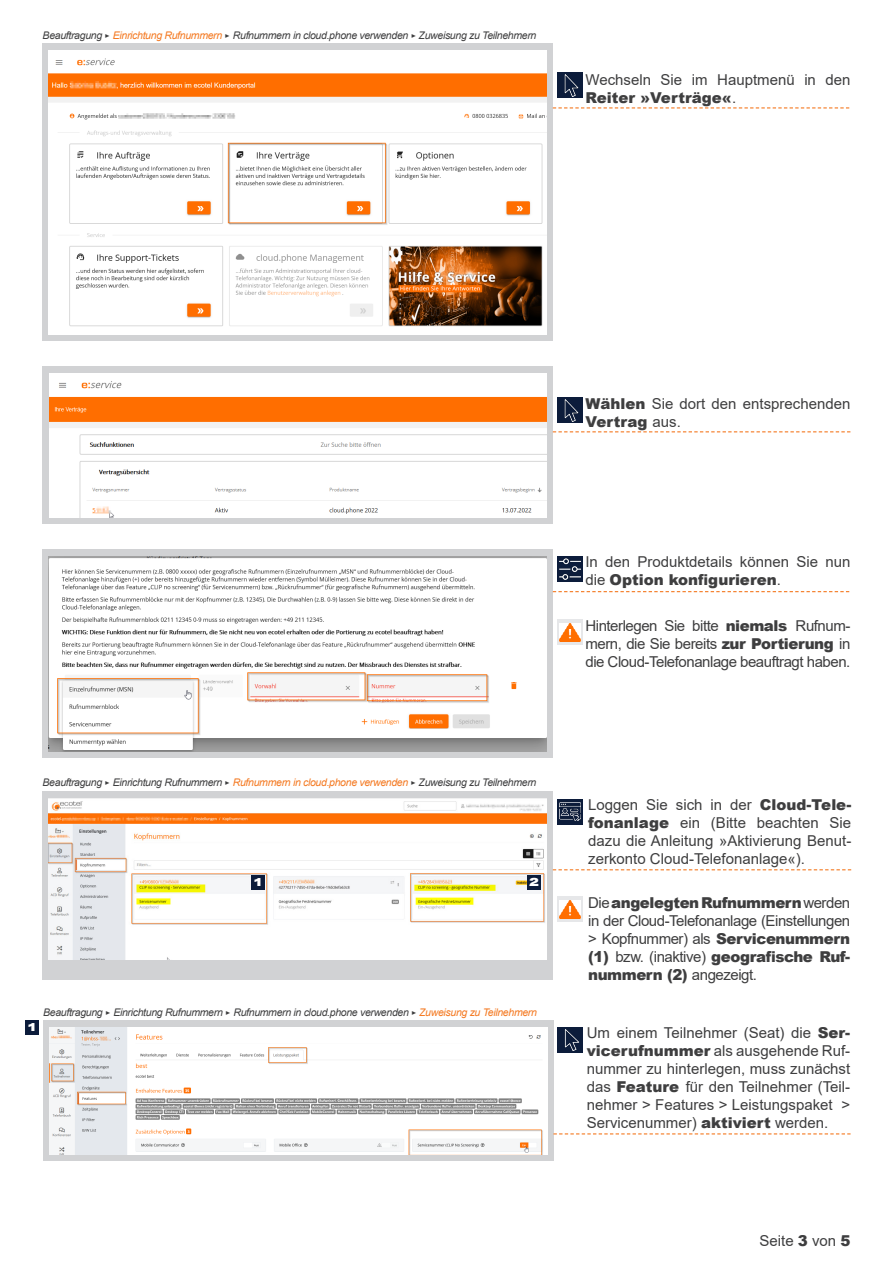
<style>
.page{position:relative;width:893px;height:1263px;background:#fff}
.page>*{position:absolute;margin:0;border:0;box-sizing:border-box;transform-origin:0 0}
.t1{font:15px/18px "Arial";color:#3e3e3f;text-align:justify}
.t2{font:900 15px "Arial";color:#fff}
.t3{font:italic 10.5px "Arial";letter-spacing:-.03em;color:#3e3e3f}
.s1{font-family:"Transit";font-style:normal}
.s2{color:#f47921}
.s3{font-weight:900}
</style>
<div class="page">
<div style="left:43px;top:44px;width:510px;height:297px;background:#d1d2d4"></div>
<div style="left:43px;top:367px;width:510px;height:157px;background:#d1d2d4"></div>
<div style="left:43px;top:550px;width:510px;height:208px;background:#d1d2d4"></div>
<div style="left:557px;top:73px;width:26px;height:25px;background:#0c1c3b"></div>
<img style="left:564px;top:75px;width:15px;height:21px">
<img style="left:49px;top:50px;width:497px;height:285px">
<svg style="left:553px;top:107px;width:296px;height:1px"></svg>
<img style="left:49px;top:373px;width:497px;height:145px">
<div style="left:557px;top:556px;width:26px;height:25px;background:#0c1c3b"></div>
<div style="left:557px;top:398px;width:26px;height:25px;background:#0c1c3b"></div>
<img style="left:564px;top:400px;width:15px;height:21px">
<svg style="left:553px;top:431px;width:297px;height:1px"></svg>
<img style="left:49px;top:556px;width:497px;height:196px">
<svg style="left:553px;top:591px;width:296px;height:1px"></svg>
<div style="left:43px;top:791px;width:510px;height:189px;background:#d1d2d4"></div>
<svg style="left:557px;top:799px;width:26px;height:25px"></svg>
<img style="left:559px;top:801px;width:21px;height:21px">
<img style="left:49px;top:798px;width:497px;height:161px">
<svg style="left:553px;top:869px;width:298px;height:1px"></svg>
<div style="left:251px;top:876px;width:14px;height:14px;background:#0c1c3b"></div>
<div style="left:557px;top:620px;width:26px;height:25px;background:linear-gradient(to right,#e6e7e9,#e6e7e9)"></div>
<img style="left:559px;top:623px;width:21px;height:18px">
<div style="left:557px;top:897px;width:26px;height:25px;background:linear-gradient(to right,#e6e7e9,#e6e7e9)"></div>
<img style="left:559px;top:900px;width:21px;height:18px">
<div style="left:527px;top:876px;width:14px;height:14px;background:#0c1c3b"></div>
<div style="left:43px;top:1021px;width:510px;height:140px;background:#d1d2d4"></div>
<img style="left:50px;top:1027px;width:497px;height:128px">
<div style="left:558px;top:1027px;width:25px;height:25px;background:#0c1c3b"></div>
<img style="left:564px;top:1029px;width:15px;height:21px">
<svg style="left:553px;top:1133px;width:298px;height:1px"></svg>
<div style="left:25px;top:1021px;width:14px;height:14px;background:#0c1c3b"></div>
<img style="left:559px;top:558px;width:21px;height:21px">
<p class="t3" style="left:43px;top:29px;width:495px">Beauftragung <span class="s1">&gt;</span> <span class="s2">Einrichtung Rufnummern</span> <span class="s1">&gt;</span> Rufnummern in cloud.phone verwenden <span class="s1">&gt;</span> Zuweisung zu Teilnehmern</p>
<p class="t1" style="left:585px;top:71px;width:267px">Wechseln Sie im Hauptmenü in den<br><span class="s3">Reiter »Verträge«</span>.</p>
<p class="t1" style="left:585px;top:394px;width:266px"><span class="s3">Wählen</span> Sie dort den entsprechenden<br><span class="s3">Vertrag</span> aus.</p>
<p class="t3" style="left:43px;top:775px;width:495px">Beauftragung <span class="s1">&gt;</span> Einrichtung Rufnummern <span class="s1">&gt;</span> <span class="s2">Rufnummern in cloud.phone verwenden</span> <span class="s1">&gt;</span> Zuweisung zu Teilnehmern</p>
<p class="t2" style="left:254px;top:870px;width:9px">1</p>
<p class="t2" style="left:529px;top:870px;width:12px">2</p>
<p class="t2" style="left:28px;top:1015px;width:9px">1</p>
<p class="t3" style="left:43px;top:1006px;width:495px">Beauftragung <span class="s1">&gt;</span> Einrichtung Rufnummern <span class="s1">&gt;</span> Rufnummern in cloud.phone verwenden <span class="s1">&gt;</span> <span class="s2">Zuweisung zu Teilnehmern</span></p>
<p class="t1" style="left:585px;top:553px;width:266px">In den Produktdetails können Sie nun die <span class="s3">Option konfigurieren</span>.</p>
<p class="t1" style="left:585px;top:616px;width:266px">Hinterlegen Sie bitte <span class="s3">niemals</span> Rufnum&shy;mern, die Sie bereits <span class="s3">zur Portierung</span> in die Cloud-Telefonanlage beauftragt haben.</p>
<p class="t1" style="left:588px;top:795px;width:265px">Loggen Sie sich in der <span class="s3">Cloud-Tele&shy;fonanlage</span> ein (Bitte beachten Sie dazu die Anleitung »Aktivierung Benut&shy;zerkonto Cloud-Telefonanlage«).</p>
<p class="t1" style="left:588px;top:893px;width:264px">Die <span class="s3">angelegten Rufnummern</span> werden in der Cloud-Telefonanlage (Einstellungen &gt; Kopfnummer) als <span class="s3">Servicenummern (1)</span> bzw. (inaktive) <span class="s3">geografische Ruf&shy;nummern (2)</span> angezeigt.</p>
<p class="t1" style="left:587px;top:1024px;width:265px">Um einem Teilnehmer (Seat) die <span class="s3">Ser&shy;vicerufnummer</span> als ausgehende Ruf&shy;nummer zu hinterlegen, muss zunächst das <span class="s3">Feature</span> für den Teilnehmer (Teil&shy;nehmer &gt; Features &gt; Leistungspaket &gt; Servicenummer) <span class="s3">aktiviert</span> werden.</p>
<p class="t1" style="left:760px;top:1232px;width:92px">Seite <span class="s3">3</span> von <span class="s3">5</span></p>
</div>
